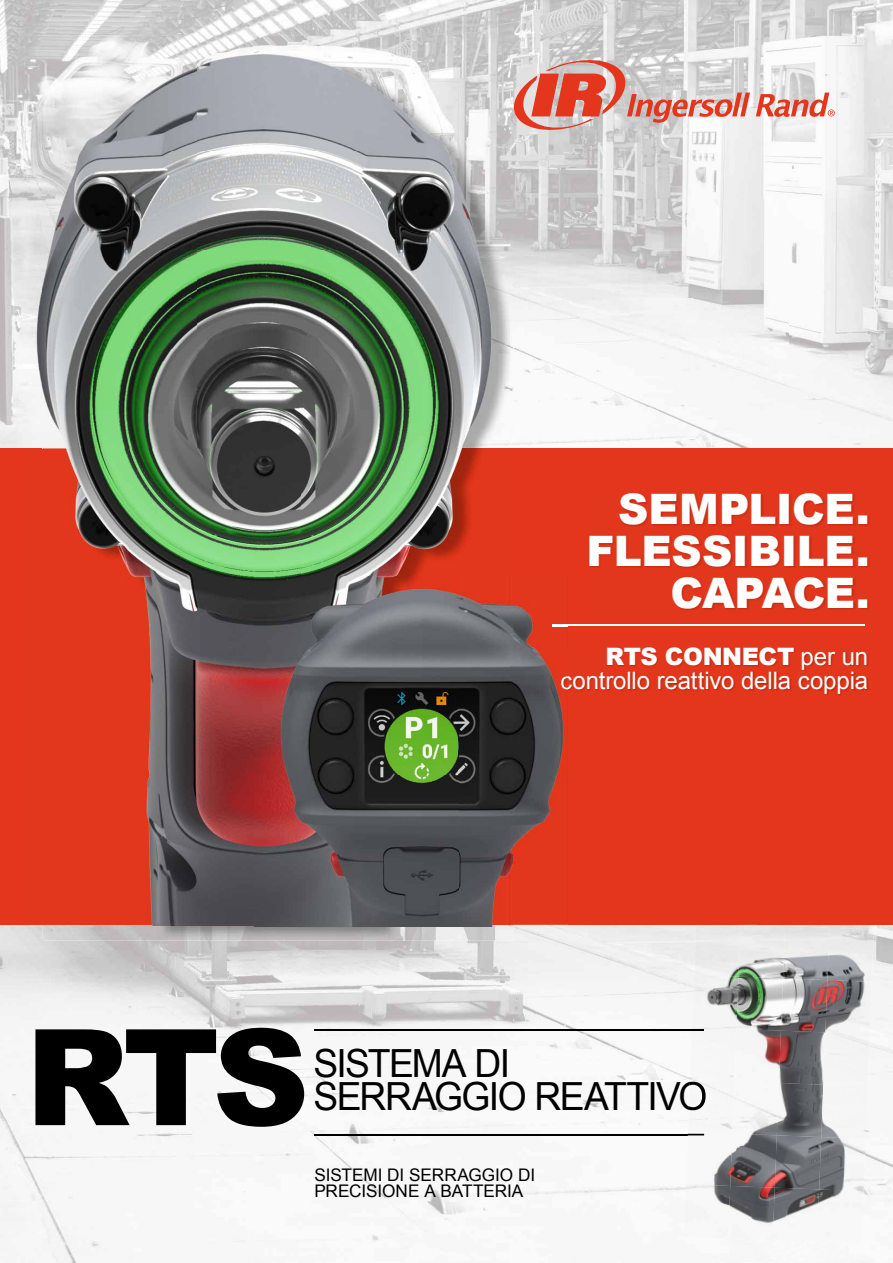
<style>
.page{position:relative;width:893px;height:1263px;background:#fff}
.page>*{position:absolute;margin:0;border:0;box-sizing:border-box;transform-origin:0 0}
.t1{font:900 133.8px "Arial";color:#000}
.t2{font:900 42px/42px "Arial";letter-spacing:-.005em;color:#fff;text-align:right}
.t3{font:38.85px/33.2px "Arial";letter-spacing:-.045em;color:#000;scale:.96 1}
.t4{font:24px/24px "Arial";letter-spacing:-.005em;color:#fff;text-align:right}
.t5{font:17.4px/15.9px "Arial";letter-spacing:-.005em;color:#000}
.s1{font-weight:900}
</style>
<div class="page">
<img style="left:0;top:925px;width:210px;height:193px">
<img style="left:210px;top:940px;width:210px;height:176px">
<img style="left:420px;top:925px;width:210px;height:189px">
<img style="left:630px;top:925px;width:64px;height:267px">
<img style="left:785px;top:925px;width:108px;height:48px">
<img style="left:862px;top:973px;width:31px;height:290px">
<img style="left:0;top:1118px;width:631px;height:145px">
<img style="left:315px;top:1081px;width:373px;height:29px">
<img style="left:0;top:0;width:735px;height:50px">
<img style="left:735px;top:0;width:158px;height:199px">
<img style="left:0;top:50px;width:19px;height:398px">
<img style="left:509px;top:50px;width:121px;height:99px">
<img style="left:630px;top:50px;width:106px;height:149px">
<img style="left:513px;top:149px;width:118px;height:296px">
<img style="left:630px;top:199px;width:263px;height:249px">
<div style="left:0;top:448px;width:893px;height:477px;background:#e3361d"></div>
<img style="left:590px;top:494px;width:279px;height:116px">
<hr style="left:314px;top:1134px;width:390px;height:1px;background:#000">
<img style="left:607px;top:648px;width:262px;height:48px">
<img style="left:568px;top:672px;width:299px;height:22px">
<hr style="left:553px;top:624px;width:312px;height:2px;background:#fff">
<img style="left:509px;top:53px;width:4px;height:392px">
<img style="left:43px;top:926px;width:470px;height:14px">
<svg style="left:19px;top:925px;width:24px;height:1px"></svg>
<img style="left:19px;top:35px;width:343px;height:52px">
<img style="left:362px;top:35px;width:147px;height:18px">
<img style="left:19px;top:87px;width:24px;height:362px">
<img style="left:43px;top:925px;width:212px;height:1px">
<img style="left:43px;top:53px;width:466px;height:395px">
<img style="left:43px;top:448px;width:258px;height:477px">
<img style="left:301px;top:448px;width:181px;height:128px">
<div style="left:694px;top:925px;width:44px;height:50px;background:#eaeaea"></div>
<img style="left:738px;top:925px;width:47px;height:51px">
<img style="left:783px;top:926px;width:46px;height:52px">
<img style="left:827px;top:928px;width:47px;height:54px">
<img style="left:692px;top:975px;width:46px;height:52px">
<img style="left:736px;top:976px;width:47px;height:53px">
<img style="left:781px;top:978px;width:46px;height:52px">
<img style="left:825px;top:980px;width:47px;height:54px">
<div style="left:690px;top:1027px;width:46px;height:52px;background:#f7f6f6"></div>
<img style="left:734px;top:1029px;width:47px;height:50px">
<img style="left:779px;top:1030px;width:46px;height:53px">
<div style="left:823px;top:1032px;width:47px;height:54px;background:#f5f4f5"></div>
<img style="left:688px;top:1079px;width:44px;height:53px">
<img style="left:732px;top:1095px;width:45px;height:38px">
<img style="left:777px;top:1083px;width:46px;height:52px">
<img style="left:821px;top:1085px;width:47px;height:54px">
<img style="left:686px;top:1132px;width:44px;height:52px">
<img style="left:730px;top:1133px;width:47px;height:53px">
<img style="left:775px;top:1135px;width:46px;height:52px">
<img style="left:819px;top:1137px;width:47px;height:54px">
<img style="left:684px;top:1184px;width:46px;height:52px">
<img style="left:728px;top:1186px;width:47px;height:54px">
<img style="left:773px;top:1187px;width:46px;height:53px">
<img style="left:817px;top:1189px;width:47px;height:54px">
<img style="left:741px;top:924px;width:14px;height:1px">
<img style="left:689px;top:1081px;width:17px;height:29px">
<svg style="left:688px;top:1134px;width:16px;height:1px"></svg>
<img style="left:255px;top:576px;width:313px;height:350px">
<img style="left:561px;top:648px;width:7px;height:48px">
<img style="left:561px;top:672px;width:7px;height:22px">
<svg style="left:553px;top:624px;width:15px;height:2px"></svg>
<img style="left:255px;top:925px;width:254px;height:1px">
<hr style="left:314px;top:1029px;width:390px;height:2px;background:#000">
<svg style="left:512px;top:55px;width:323px;height:80px"></svg>
<h2 class="t2" style="left:586px;top:487px;width:285px">SEMPLICE.<br>FLESSIBILE.<br>CAPACE.</h2>
<p class="t4" style="left:560px;top:645px;width:309px"><span class="s1">RTS CONNECT</span> per un controllo reattivo della coppia</p>
<h1 class="t1" style="left:25px;top:980px;width:285px">RTS</h1>
<h3 class="t3" style="left:313px;top:1047px;width:412px">SISTEMA DI<br>SERRAGGIO REATTIVO</h3>
<p class="t5" style="left:314px;top:1167px;width:222px">SISTEMI DI SERRAGGIO DI<br>PRECISIONE A BATTERIA</p>
</div>
